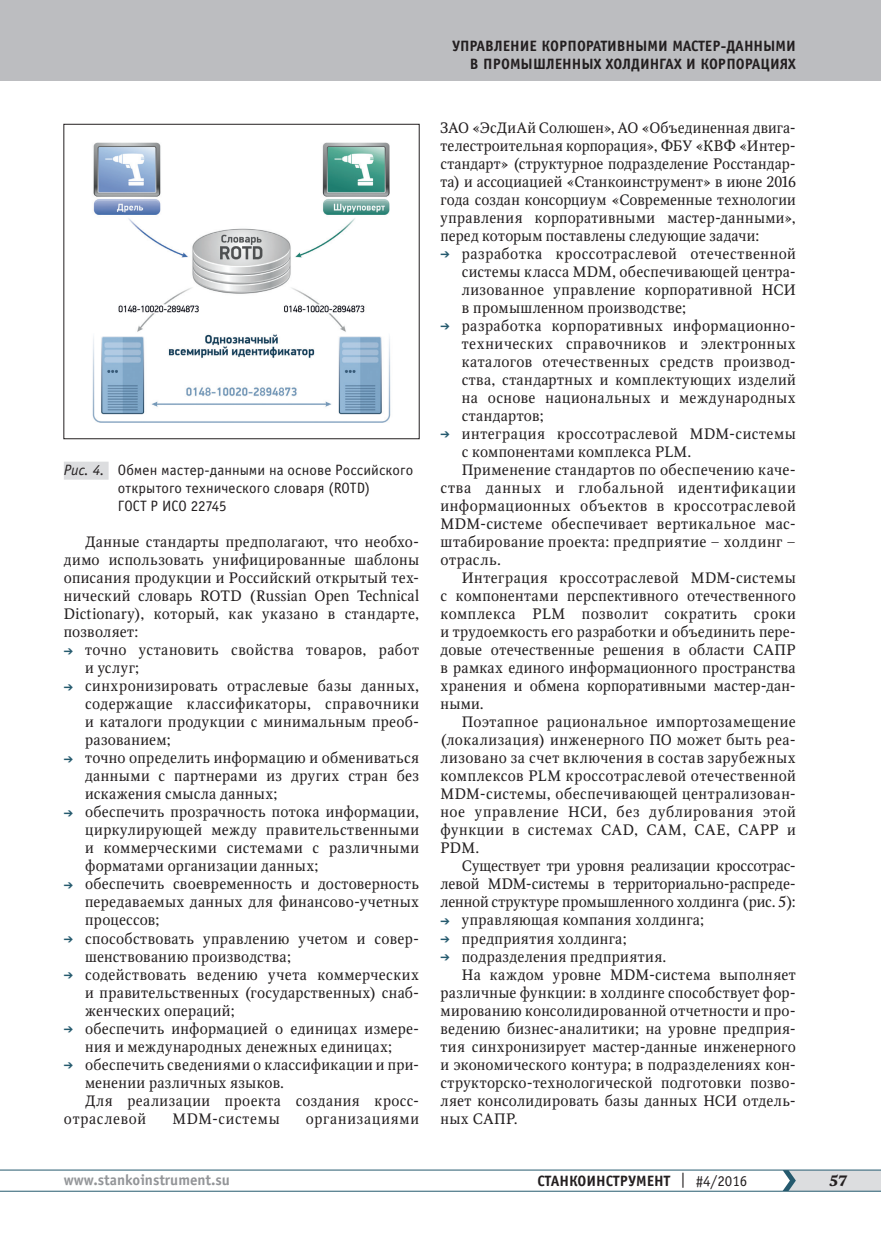
<style>
.page{position:relative;width:881px;height:1234px;background:#fff}
.page>*{position:absolute;margin:0;border:0;box-sizing:border-box;transform-origin:0 0}
.t1{font:15px/18px "Octava";letter-spacing:.025em;color:#231f20;text-align:justify}
.t2{font:700 15px/18px "Officina Sans C";color:#231f20;text-align:right}
.t3{font:15px/18px "Officina Sans C";color:#231f20}
.t4{font:15px "Octava";color:#231f20}
.t5{font:15px "Octava";letter-spacing:.055em;color:#231f20}
.t6{font:15px "Octava";letter-spacing:.005em;color:#231f20}
.t7{font:15px "Octava";letter-spacing:.05em;color:#231f20}
.t8{font:700 15px "Officina Sans C";color:#939598}
.t9{font:15px "Octava";letter-spacing:.045em;color:#231f20}
.t10{font:700 15px "Octava";color:#231f20}
.s1{font-style:italic}
.s2{color:#255a6e}
.s3{font-weight:400}
</style>
<div class="page">
<hr style="left:0;top:1190px;width:880px;height:1px;background:#255a6e">
<hr style="left:0;top:1169px;width:880px;height:1px;background:#255a6e">
<svg style="left:782px;top:1169px;width:98px;height:21px;background:#cbd1d5"></svg>
<div style="left:0;top:0;width:880px;height:81px;background:#bcbdc0"></div>
<img style="left:92px;top:142px;width:299px;height:281px">
<div style="left:63px;top:124px;width:356px;height:315px;border:1px solid #231f20"></div>
<div style="left:64px;top:461px;width:45px;height:18px;background:#dcdddf"></div>
<p class="t3" style="left:118px;top:461px;width:297px;text-indent:-54px"><span class="s1">Рис. 4.</span> Обмен мастер-данными на основе Российского открытого технического словаря (ROTD)<br>ГОСТ Р ИСО 22745</p>
<p class="t1" style="left:64px;top:533px;width:357px;text-indent:21px">Данные стандарты предполагают, что необхо&shy;димо использовать унифицированные шаблоны описания продукции и Российский открытый тех&shy;нический словарь ROTD (Russian Open Technical Dictionary), который, как указано в стандарте, позволяет:</p>
<p class="t1" style="left:85px;top:641px;width:335px;text-indent:-21px"><span class="s2">➔</span> точно установить свойства товаров, работ и услуг;</p>
<p class="t1" style="left:85px;top:677px;width:335px;text-indent:-21px"><span class="s2">➔</span> синхронизировать отраслевые базы данных, содержащие классификаторы, справочники и каталоги продукции с минимальным преоб&shy;разованием;</p>
<p class="t1" style="left:85px;top:749px;width:335px;text-indent:-21px"><span class="s2">➔</span> точно определить информацию и обмениваться данными с партнерами из других стран без искажения смысла данных;</p>
<p class="t1" style="left:85px;top:803px;width:335px;text-indent:-21px"><span class="s2">➔</span> обеспечить прозрачность потока информации, циркулирующей между правительственными и коммерческими системами с различными форматами организации данных;</p>
<p class="t1" style="left:85px;top:875px;width:335px;text-indent:-21px"><span class="s2">➔</span> обеспечить своевременность и достоверность передаваемых данных для финансово-учетных процессов;</p>
<p class="t1" style="left:85px;top:929px;width:335px;text-indent:-21px"><span class="s2">➔</span> способствовать управлению учетом и совер&shy;шенствованию производства;</p>
<p class="t1" style="left:85px;top:965px;width:335px;text-indent:-21px"><span class="s2">➔</span> содействовать ведению учета коммерческих и правительственных (государственных) снаб&shy;женческих операций;</p>
<p class="t1" style="left:64px;top:1019px;width:357px;text-align:center"><span class="s2">➔</span> обеспечить информацией о единицах измере&shy;ния и международных денежных единицах;</p>
<p class="t1" style="left:64px;top:1055px;width:357px"><span class="s2">➔</span> обеспечить сведениями о классификации и при-</p>
<p class="t1" style="left:85px;top:1073px;width:200px">менении различных языков.</p>
<p class="t1" style="left:85px;top:1091px;width:333px">Для реализации проекта создания кросс-</p>
<p class="t9" style="left:64px;top:1108px;width:84px">отраслевой</p>
<p class="t5" style="left:172px;top:1108px;width:109px">MDM-системы</p>
<p class="t5" style="left:306px;top:1108px;width:115px">организациями</p>
<p class="t2" style="left:452px;top:37px;width:345px">УПРАВЛЕНИЕ КОРПОРАТИВНЫМИ МАСТЕР-ДАННЫМИ<br>В ПРОМЫШЛЕННЫХ ХОЛДИНГАХ И КОРПОРАЦИЯХ</p>
<p class="t1" style="left:440px;top:119px;width:357px">ЗАО «ЭсДиАй Солюшен», АО «Объединенная двига&shy;телестроительная корпорация», ФБУ «КВФ «Интер&shy;стандарт» (структурное подразделение Росстандар&shy;та) и ассоциацией «Станкоинструмент» в июне 2016 года создан консорциум «Современные технологии управления корпоративными мастер-данными», перед которым поставлены следующие задачи:</p>
<p class="t1" style="left:461px;top:245px;width:335px;text-indent:-21px"><span class="s2">➔</span> разработка кроссотраслевой отечественной системы класса MDM, обеспечивающей центра&shy;лизованное управление корпоративной НСИ в промышленном производстве;</p>
<p class="t1" style="left:461px;top:317px;width:335px;text-indent:-21px"><span class="s2">➔</span> разработка корпоративных информационно&shy;технических справочников и электронных каталогов отечественных средств производ&shy;ства, стандартных и комплектующих изделий на основе национальных и международных стандартов;</p>
<p class="t1" style="left:440px;top:425px;width:356px"><span class="s2">➔</span> интеграция кроссотраслевой MDM-системы</p>
<p class="t1" style="left:461px;top:443px;width:231px">с компонентами комплекса PLM.</p>
<p class="t1" style="left:461px;top:461px;width:335px">Применение стандартов по обеспечению каче-</p>
<p class="t5" style="left:440px;top:478px;width:357px">ства данных и глобальной идентификации</p>
<p class="t1" style="left:440px;top:497px;width:357px">информационных объектов в кроссотраслевой</p>
<p class="t1" style="left:440px;top:515px;width:354px">MDM-системе обеспечивает вертикальное мас-</p>
<p class="t1" style="left:440px;top:533px;width:357px">штабирование проекта: предприятие − холдинг −</p>
<p class="t1" style="left:440px;top:551px;width:62px">отрасль.</p>
<p class="t1" style="left:461px;top:569px;width:335px">Интеграция кроссотраслевой MDM-системы</p>
<p class="t1" style="left:440px;top:587px;width:357px">с компонентами перспективного отечественного</p>
<p class="t1" style="left:440px;top:605px;width:357px">комплекса PLM позволит сократить сроки</p>
<p class="t1" style="left:440px;top:623px;width:357px">и трудоемкость его разработки и объединить пере-</p>
<p class="t1" style="left:440px;top:641px;width:357px">довые отечественные решения в области САПР</p>
<p class="t1" style="left:440px;top:659px;width:356px">в рамках единого информационного пространства</p>
<p class="t1" style="left:440px;top:677px;width:357px">хранения и обмена корпоративными мастер-дан-</p>
<p class="t1" style="left:440px;top:695px;width:45px">ными.</p>
<p class="t1" style="left:461px;top:713px;width:335px">Поэтапное рациональное импортозамещение</p>
<p class="t1" style="left:440px;top:731px;width:357px">(локализация) инженерного ПО может быть реа-</p>
<p class="t1" style="left:440px;top:749px;width:357px">лизовано за счет включения в состав зарубежных</p>
<p class="t1" style="left:440px;top:767px;width:356px">комплексов PLM кроссотраслевой отечественной</p>
<p class="t1" style="left:440px;top:785px;width:357px">MDM-системы, обеспечивающей централизован-</p>
<p class="t7" style="left:440px;top:802px;width:356px">ное управление НСИ, без дублирования этой</p>
<p class="t1" style="left:440px;top:821px;width:357px">функции в системах CAD, CAM, CAE, CAPP и</p>
<p class="t1" style="left:440px;top:839px;width:40px">PDM.</p>
<p class="t4" style="left:461px;top:856px;width:335px">Существует три уровня реализации кроссотрас-</p>
<p class="t4" style="left:440px;top:874px;width:357px">левой MDM-системы в территориально-распреде-</p>
<p class="t6" style="left:440px;top:892px;width:356px">ленной структуре промышленного холдинга (рис. 5):</p>
<p class="t1" style="left:440px;top:911px;width:265px"><span class="s2">➔</span> управляющая компания холдинга;</p>
<p class="t1" style="left:440px;top:929px;width:187px"><span class="s2">➔</span> предприятия холдинга;</p>
<p class="t1" style="left:440px;top:947px;width:227px"><span class="s2">➔</span> подразделения предприятия.</p>
<p class="t1" style="left:461px;top:965px;width:335px">На каждом уровне MDM-система выполняет</p>
<p class="t1" style="left:440px;top:983px;width:357px">различные функции: в холдинге способствует фор-</p>
<p class="t1" style="left:440px;top:1001px;width:357px">мированию консолидированной отчетности и про-</p>
<p class="t1" style="left:440px;top:1019px;width:357px">ведению бизнес-аналитики; на уровне предприя-</p>
<p class="t1" style="left:440px;top:1037px;width:357px">тия синхронизирует мастер-данные инженерного</p>
<p class="t1" style="left:440px;top:1055px;width:357px">и экономического контура; в подразделениях кон-</p>
<p class="t1" style="left:440px;top:1073px;width:357px">структорско-технологической подготовки позво-</p>
<p class="t1" style="left:440px;top:1091px;width:357px">ляет консолидировать базы данных НСИ отдель-</p>
<p class="t1" style="left:440px;top:1109px;width:79px">ных САПР.</p>
<p class="t8" style="left:64px;top:1171px;width:168px">www.stankoinstrument.su</p>
<p class="t2" style="left:537px;top:1171px;width:211px">СТАНКОИНСТРУМЕНТ <span class="s3">| #4/2016</span></p>
<p class="t10" style="left:828px;top:1170px;width:20px">57</p>
</div>
